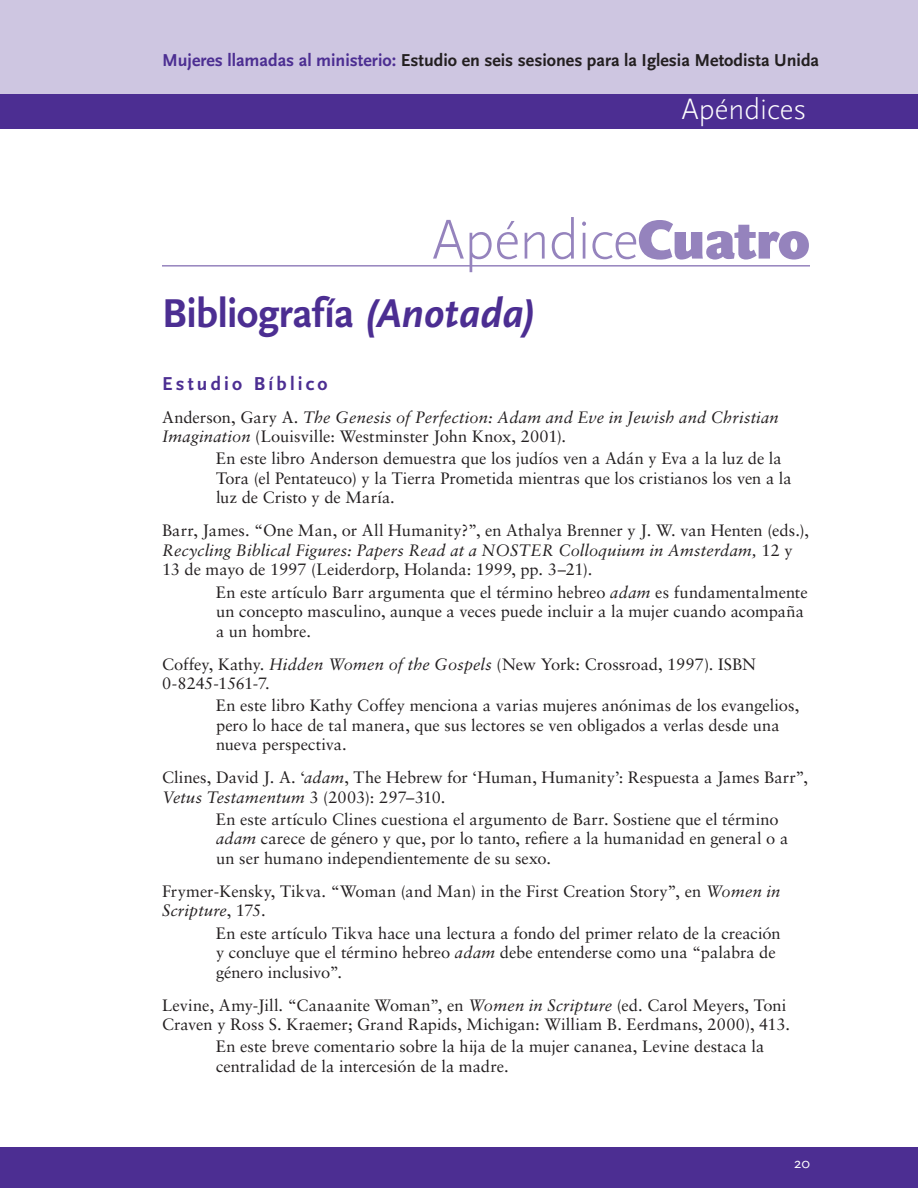
<style>
.page{position:relative;width:918px;height:1188px;background:#fff}
.page>*{position:absolute;margin:0;border:0;box-sizing:border-box;transform-origin:0 0}
.Session_Number{font:300 57px "Scala Sans";letter-spacing:-.015em;color:#9583bd}
.Chapyer_Head{font:700 42px "Scala Sans";letter-spacing:-.01em;color:#4c2e92}
.t1{font:300 30px "Scala Sans";color:#fff}
.Sub_Head{font:700 19.5px "Scala Sans";letter-spacing:.16em;color:#4c2e92}
.t2{font:700 18px "Scala Sans";color:#231f20}
.Bulleted_Text{font:16.5px/19.5px "Sabon";color:#231f20}
.Bulleted_Text-2{font:italic 16.5px/19.5px "Sabon";letter-spacing:.01em;color:#231f20}
.t3{font:15px "Scala Sans";color:#fff}
.s1{color:#4c2e92}
.s2{font-weight:900}
.s3{font-style:italic}
.s4{font-style:normal}
</style>
<div class="page">
<div style="left:0;top:94px;width:918px;height:35px;background:#4c2e92"></div>
<div style="left:0;top:0;width:918px;height:94px;background:#cec6e1"></div>
<div style="left:0;top:1148px;width:918px;height:40px;background:#4c2e92"></div>
<hr style="left:162px;top:265px;width:648px;height:2px;background:#9583bd">
<p class="t2" style="left:162px;top:50px;width:659px"><span class="s1">Mujeres llamadas al ministerio:</span> Estudio en seis sesiones para la Iglesia Metodista Unida</p>
<h3 class="t1" style="left:681px;top:93px;width:127px">Apéndices</h3>
<p class="Session_Number" style="left:432px;top:209px;width:380px">Apéndice <span class="s2">Cuatro</span></p>
<p class="Chapyer_Head" style="left:162px;top:290px;width:375px">Bibliografía <span class="s3">(Anotada)</span></p>
<p class="Sub_Head" style="left:162px;top:373px;width:167px">Estudio Bíblico</p>
<p class="Bulleted_Text-2" style="left:162px;top:407px;width:618px"><span class="s4">Anderson, Gary A.</span> The Genesis of Perfection: Adam and Eve in Jewish and Christian<br>Imagination <span class="s4">(Louisville: Westminster John Knox, 2001).</span></p>
<p class="Bulleted_Text" style="left:216px;top:449px;width:577px">En este libro Anderson demuestra que los judíos ven a Adán y Eva a la luz de la<br>Tora (el Pentateuco) y la Tierra Prometida mientras que los cristianos los ven a la luz de Cristo y de María.</p>
<p class="Bulleted_Text" style="left:162px;top:521px;width:648px">Barr, James. “One Man, or All Humanity?”, en Athalya Brenner y J. W. van Henten (eds.),<br><span class="s3">Recycling Biblical Figures: Papers Read at a NOSTER Colloquium in Amsterdam,</span> 12 y<br>13 de mayo de 1997 (Leiderdorp, Holanda: 1999, pp. 3–21).</p>
<p class="Bulleted_Text" style="left:216px;top:582px;width:593px">En este artículo Barr argumenta que el término hebreo <span class="s3">adam</span> es fundamentalmente un concepto masculino, aunque a veces puede incluir a la mujer cuando acompaña a un hombre.</p>
<p class="Bulleted_Text" style="left:162px;top:654px;width:595px">Coffey, Kathy. <span class="s3">Hidden Women of the Gospels</span> (New York: Crossroad, 1997). ISBN<br>0-8245-1561-7.</p>
<p class="Bulleted_Text" style="left:216px;top:696px;width:585px">En este libro Kathy Coffey menciona a varias mujeres anónimas de los evangelios, pero lo hace de tal manera, que sus lectores se ven obligados a verlas desde una nueva perspectiva.</p>
<p class="Bulleted_Text" style="left:162px;top:768px;width:648px">Clines, David J. A. ‘<span class="s3">adam</span>, The Hebrew for ‘Human, Humanity’: Respuesta a James Barr”,<br><span class="s3">Vetus Testamentum</span> 3 (2003): 297–310.</p>
<p class="Bulleted_Text" style="left:216px;top:809px;width:574px">En este artículo Clines cuestiona el argumento de Barr. Sostiene que el término <span class="s3">adam</span> carece de género y que, por lo tanto, refiere a la humanidad en general o a un ser humano independientemente de su sexo.</p>
<p class="Bulleted_Text" style="left:162px;top:881px;width:620px">Frymer-Kensky, Tikva. “Woman (and Man) in the First Creation Story”, en <span class="s3">Women in<br>Scripture</span>, 175.</p>
<p class="Bulleted_Text" style="left:216px;top:923px;width:566px">En este artículo Tikva hace una lectura a fondo del primer relato de la creación y concluye que el término hebreo <span class="s3">adam</span> debe entenderse como una “palabra de género inclusivo”.</p>
<p class="Bulleted_Text" style="left:162px;top:995px;width:630px">Levine, Amy-Jill. “Canaanite Woman”, en <span class="s3">Women in Scripture</span> (ed. Carol Meyers, Toni<br>Craven y Ross S. Kraemer; Grand Rapids, Michigan: William B. Eerdmans, 2000), 413.</p>
<p class="Bulleted_Text" style="left:216px;top:1037px;width:550px">En este breve comentario sobre la hija de la mujer cananea, Levine destaca la centralidad de la intercesión de la madre.</p>
<p class="t3" style="left:794px;top:1155px;width:17px">20</p>
</div>
